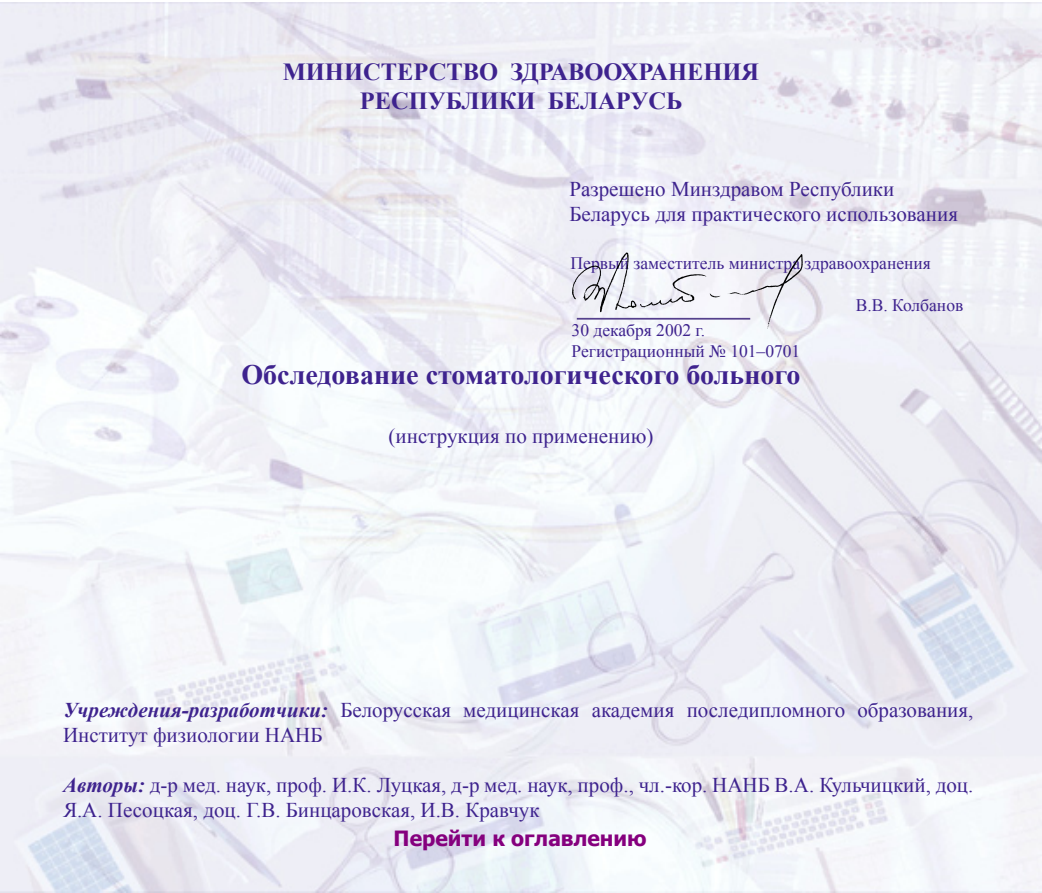
<style>
.page{position:relative;width:1042px;height:893px;background:#fff}
.page>*{position:absolute;margin:0;border:0;box-sizing:border-box;transform-origin:0 0}
.Naimenovanie_metodichki{font:700 28px "Times New Roman";color:#3e238e}
.picture{font:700 24.5px/29.4px "Times New Roman";color:#3e238e;text-align:center}
.t1{font:21px/25.2px "Times New Roman";color:#3e238e}
.t2{font:700 21px "Tahoma";color:#85007e}
.t3{font:17.5px "Times New Roman";color:#3e238e}
.s1{font-weight:700;font-style:italic}
</style>
<div class="page">
<img style="left:0;top:2px;width:1042px;height:891px">
<img style="left:571px;top:251px;width:231px;height:79px">
<p class="picture" style="left:283px;top:56px;width:478px">МИНИСТЕРСТВО ЗДРАВООХРАНЕНИЯ<br>РЕСПУБЛИКИ БЕЛАРУСЬ</p>
<p class="t1" style="left:569px;top:176px;width:390px">Разрешено Минздравом Республики<br>Беларусь для практического использования</p>
<p class="t3" style="left:570px;top:251px;width:362px">Первый заместитель министра здравоохранения</p>
<p class="t3" style="left:856px;top:293px;width:109px">В.В. Колбанов</p>
<p class="t3" style="left:571px;top:318px;width:135px">30 декабря 2002 г.</p>
<p class="t3" style="left:571px;top:339px;width:230px">Регистрационный No 101–0701</p>
<p class="Naimenovanie_metodichki" style="left:241px;top:356px;width:560px">Обследование стоматологического больного</p>
<p class="t1" style="left:388px;top:423px;width:266px">(инструкция по применению)</p>
<p class="t1" style="left:63px;top:697px;width:912px"><span class="s1">Учреждения-разработчики:</span> Белорусская медицинская академия последипломного образования,<br>Институт физиологии НАНБ</p>
<p class="t1" style="left:63px;top:772px;width:912px"><span class="s1">Авторы:</span> д-р мед. наук, проф. И.К. Луцкая, д-р мед. наук, проф., чл.-кор. НАНБ В.А. Кульчицкий, доц.<br>Я.А. Песоцкая, доц. Г.В. Бинцаровская, И.В. Кравчук</p>
<p class="t2" style="left:394px;top:824px;width:254px">Перейти к оглавлению</p>
</div>
